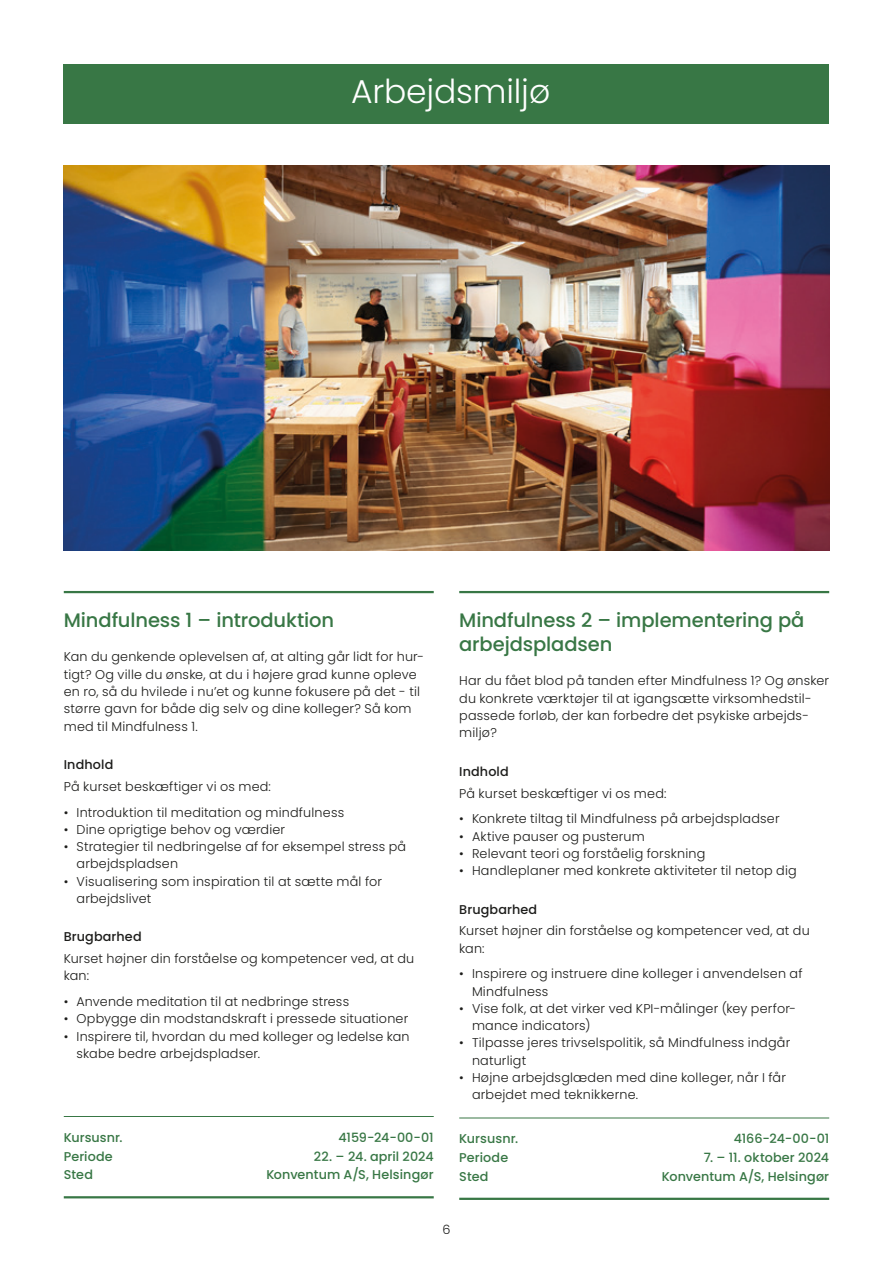
<style>
.page{position:relative;width:893px;height:1263px;background:#fff}
.page>*{position:absolute;margin:0;border:0;box-sizing:border-box;transform-origin:0 0}
.t1{font:300 33px "Poppins";letter-spacing:-.005em;color:#fff}
.t2{font:500 19.5px/24px "Poppins";letter-spacing:-.005em;color:#387745}
.t3{font:300 12.75px/17.2px "Poppins";letter-spacing:.015em;color:#1d1d1b}
.t4{font:500 12.75px "Poppins";letter-spacing:.005em;color:#387745}
.t5{font:500 12.75px "Poppins";letter-spacing:.01em;color:#1d1d1b}
</style>
<div class="page">
<div style="left:64px;top:64px;width:765px;height:59px;background:#387745"></div>
<hr style="left:459px;top:591px;width:370px;height:2px;background:#387745">
<hr style="left:459px;top:1118px;width:370px;height:1px;background:#387745">
<hr style="left:459px;top:1198px;width:370px;height:2px;background:#387745">
<hr style="left:64px;top:591px;width:370px;height:2px;background:#387745">
<hr style="left:64px;top:1116px;width:370px;height:1px;background:#387745">
<hr style="left:64px;top:1196px;width:370px;height:2px;background:#387745">
<img style="left:64px;top:166px;width:765px;height:385px">
<h1 class="t1" style="left:351px;top:72px;width:200px">Arbejdsmiljø</h1>
<h2 class="t2" style="left:64px;top:608px;width:272px">Mindfulness 1 – introduktion</h2>
<p class="t3" style="left:64px;top:648px;width:362px">Kan du genkende oplevelsen af, at alting går lidt for hur&shy;tigt? Og ville du ønske, at du i højere grad kunne opleve en ro, så du hvilede i nu’et og kunne fokusere på det - til større gavn for både dig selv og dine kolleger? Så kom med til Mindfulness 1.</p>
<p class="t5" style="left:64px;top:757px;width:51px">Indhold</p>
<p class="t3" style="left:64px;top:778px;width:209px">På kurset beskæftiger vi os med:</p>
<p class="t3" style="left:64px;top:803px;width:282px">• Introduktion til meditation og mindfulness</p>
<p class="t3" style="left:64px;top:821px;width:223px">• Dine oprigtige behov og værdier</p>
<p class="t3" style="left:77px;top:838px;width:331px;text-indent:-13px">• Strategier til nedbringelse af for eksempel stress på arbejdspladsen</p>
<p class="t3" style="left:77px;top:872px;width:307px;text-indent:-13px">• Visualisering som inspiration til at sætte mål for arbejdslivet</p>
<p class="t5" style="left:64px;top:929px;width:79px">Brugbarhed</p>
<p class="t3" style="left:64px;top:950px;width:352px">Kurset højner din forståelse og kompetencer ved, at du kan:</p>
<p class="t3" style="left:64px;top:993px;width:287px">• Anvende meditation til at nedbringe stress</p>
<p class="t3" style="left:64px;top:1010px;width:346px">• Opbygge din modstandskraft i pressede situationer</p>
<p class="t3" style="left:77px;top:1027px;width:335px;text-indent:-13px">• Inspirere til, hvordan du med kolleger og ledelse kan skabe bedre arbejdspladser.</p>
<p class="t4" style="left:64px;top:1130px;width:60px">Kursusnr.</p>
<p class="t4" style="left:339px;top:1130px;width:97px">4159-24-00-01</p>
<p class="t4" style="left:64px;top:1149px;width:50px">Periode</p>
<p class="t4" style="left:314px;top:1149px;width:121px">22. – 24. april 2024</p>
<p class="t4" style="left:64px;top:1167px;width:31px">Sted</p>
<p class="t4" style="left:266px;top:1167px;width:169px">Konventum A/S, Helsingør</p>
<h2 class="t2" style="left:459px;top:608px;width:347px">Mindfulness 2 – implementering på arbejdspladsen</h2>
<p class="t3" style="left:459px;top:672px;width:371px">Har du fået blod på tanden efter Mindfulness 1? Og ønsker du konkrete værktøjer til at igangsætte virksomhedstil&shy;passede forløb, der kan forbedre det psykiske arbejds&shy;miljø?</p>
<p class="t5" style="left:459px;top:764px;width:51px">Indhold</p>
<p class="t3" style="left:459px;top:784px;width:209px">På kurset beskæftiger vi os med:</p>
<p class="t3" style="left:459px;top:810px;width:322px">• Konkrete tiltag til Mindfulness på arbejdspladser</p>
<p class="t3" style="left:459px;top:827px;width:187px">• Aktive pauser og pusterum</p>
<p class="t3" style="left:459px;top:845px;width:248px">• Relevant teori og forståelig forskning</p>
<p class="t3" style="left:459px;top:862px;width:339px">• Handleplaner med konkrete aktiviteter til netop dig</p>
<p class="t5" style="left:459px;top:902px;width:79px">Brugbarhed</p>
<p class="t3" style="left:459px;top:922px;width:352px">Kurset højner din forståelse og kompetencer ved, at du kan:</p>
<p class="t3" style="left:472px;top:965px;width:332px;text-indent:-13px">• Inspirere og instruere dine kolleger i anvendelsen af<br>Mindfulness</p>
<p class="t3" style="left:472px;top:1000px;width:326px;text-indent:-13px">• Vise folk, at det virker ved KPI-målinger (key perfor&shy;mance indicators)</p>
<p class="t3" style="left:472px;top:1034px;width:320px;text-indent:-13px">• Tilpasse jeres trivselspolitik, så Mindfulness indgår naturligt</p>
<p class="t3" style="left:472px;top:1069px;width:315px;text-indent:-13px">• Højne arbejdsglæden med dine kolleger, når I får arbejdet med teknikkerne.</p>
<p class="t4" style="left:459px;top:1131px;width:60px">Kursusnr.</p>
<p class="t4" style="left:734px;top:1131px;width:97px">4166-24-00-01</p>
<p class="t4" style="left:459px;top:1150px;width:50px">Periode</p>
<p class="t4" style="left:704px;top:1150px;width:127px">7. – 11. oktober 2024</p>
<p class="t4" style="left:459px;top:1169px;width:31px">Sted</p>
<p class="t4" style="left:662px;top:1169px;width:169px">Konventum A/S, Helsingør</p>
<p class="t3" style="left:442px;top:1221px;width:10px">6</p>
</div>
